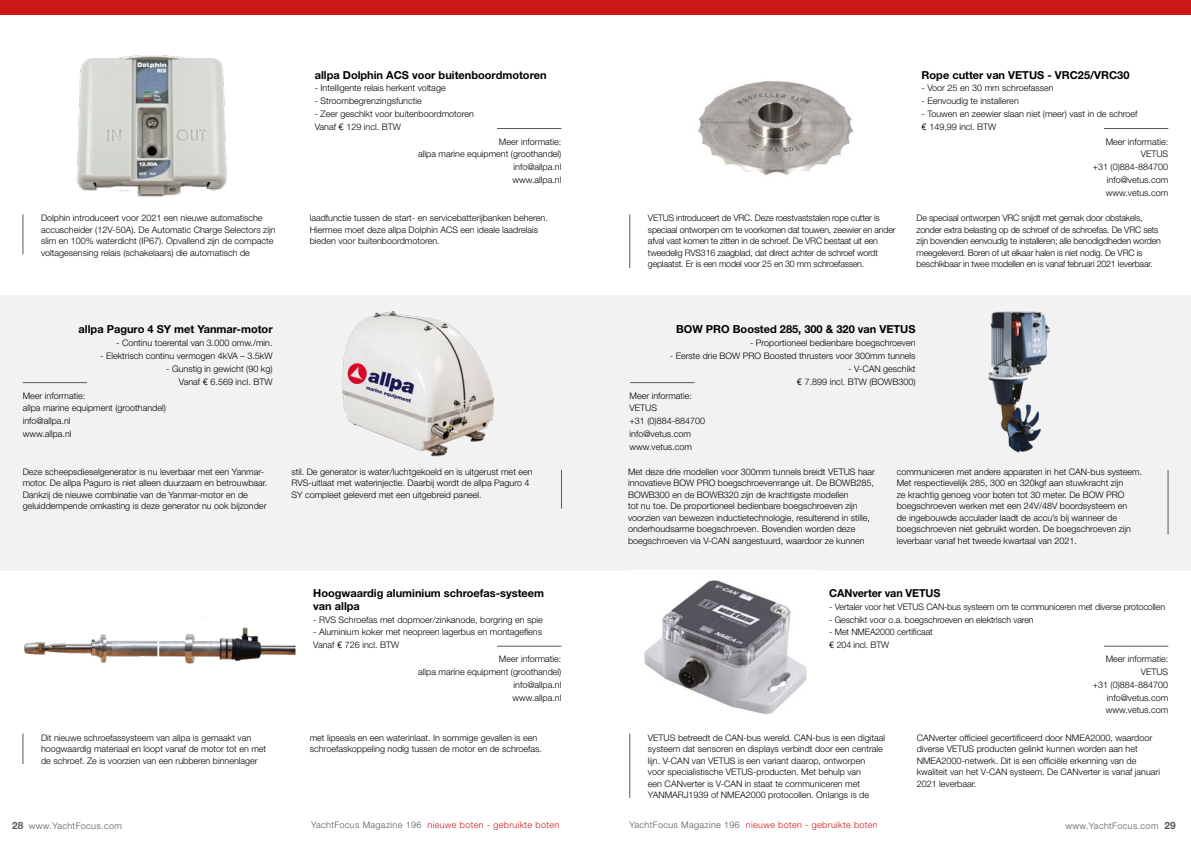
<style>
.page{position:relative;width:1191px;height:842px;background:#fff}
.page>*{position:absolute;margin:0;border:0;box-sizing:border-box;transform-origin:0 0}
.t1{font:700 11px/12.8px "Helvetica Neue";color:#000}
.t2{font:300 9px/11.5px "Helvetica Neue";color:#000}
.t3{font:300 9px/11.5px "Helvetica Neue";letter-spacing:-.02em;color:#000}
.t4{font:300 9px "Helvetica Neue LT Std";letter-spacing:.04em;color:#cd1719}
.t5{font:300 9px "Helvetica Neue LT Std";letter-spacing:.04em;color:#575756}
.s1{font-family:"Open Sans";font-weight:400}
.s2{font-weight:700;font-size:10px}
.s3{color:#575756}
</style>
<div class="page">
<div style="left:0;top:295px;width:1191px;height:276px;background:#f2f2f2"></div>
<img style="left:76px;top:55px;width:151px;height:143px">
<img style="left:697px;top:81px;width:156px;height:95px">
<img style="left:342px;top:311px;width:153px;height:146px">
<img style="left:988px;top:311px;width:62px;height:142px">
<img style="left:24px;top:627px;width:272px;height:37px">
<img style="left:644px;top:580px;width:163px;height:134px">
<hr style="left:23px;top:214px;width:1px;height:40px;background:#575756">
<hr style="left:629px;top:214px;width:1px;height:54px;background:#575756">
<hr style="left:561px;top:470px;width:1px;height:39px;background:#575756">
<hr style="left:1167px;top:470px;width:1px;height:64px;background:#575756">
<hr style="left:23px;top:733px;width:1px;height:31px;background:#575756">
<hr style="left:629px;top:733px;width:1px;height:65px;background:#575756">
<hr style="left:497px;top:646px;width:64px;height:1px;background:#575756">
<hr style="left:1104px;top:646px;width:64px;height:1px;background:#575756">
<hr style="left:23px;top:382px;width:64px;height:1px;background:#575756">
<hr style="left:630px;top:382px;width:64px;height:1px;background:#575756">
<hr style="left:497px;top:128px;width:64px;height:1px;background:#575756">
<hr style="left:1104px;top:128px;width:64px;height:1px;background:#575756">
<div style="left:0;top:0;width:1191px;height:14px;background:#cd1719"></div>
<p class="t1" style="left:315px;top:68px;width:233px">allpa Dolphin ACS voor buitenboordmotoren</p>
<p class="t2" style="left:315px;top:82px;width:132px">- Intelligente relais herkent voltage</p>
<p class="t2" style="left:315px;top:95px;width:109px">- Stroombegrenzingsfunctie</p>
<p class="t2" style="left:315px;top:107px;width:161px;line-height:12.8px">- Zeer geschikt voor buitenboordmotoren<br>Vanaf <span class="s1">€</span> 129 incl. BTW</p>
<p class="t1" style="left:921px;top:68px;width:209px">Rope cutter van VETUS - VRC25/VRC30</p>
<p class="t2" style="left:921px;top:82px;width:133px">- Voor 25 en 30 mm schroefassen</p>
<p class="t2" style="left:921px;top:95px;width:99px">- Eenvoudig te installeren</p>
<p class="t2" style="left:921px;top:107px;width:217px;line-height:12.8px">- Touwen en zeewier slaan niet (meer) vast in de schroef <span class="s1">€</span> 149,99 incl. BTW</p>
<p class="t2" style="left:418px;top:135px;width:145px;line-height:12.8px;text-align:right">Meer informatie:<br>allpa marine equipment (groothandel) info@allpa.nl<br>www.allpa.nl</p>
<p class="t2" style="left:1092px;top:135px;width:77px;line-height:12.8px;text-align:right">Meer informatie:<br>VETUS<br>+31 (0)884-884700 info@vetus.com www.vetus.com</p>
<p class="t2" style="left:41px;top:212px;width:236px">Dolphin introduceert voor 2021 een nieuwe automatische accuscheider (12V-50A). De Automatic Charge Selectors zijn slim en 100% waterdicht (IP67). Opvallend zijn de compacte voltagesensing relais (schakelaars) die automatisch de</p>
<p class="t2" style="left:310px;top:212px;width:240px">laadfunctie tussen de start- en servicebatterijbanken beheren.<br>Hiermee moet deze allpa Dolphin ACS een ideale laadrelais bieden voor buitenboordmotoren.</p>
<p class="t3" style="left:648px;top:212px;width:249px">VETUS introduceert de VRC. Deze roestvaststalen rope cutter is speciaal ontworpen om te voorkomen dat touwen, zeewier en ander afval vast komen te zitten in de schroef. De VRC bestaat uit een tweedelig RVS316 zaagblad, dat direct achter de schroef wordt geplaatst. Er is een model voor 25 en 30 mm schroefassen.</p>
<p class="t3" style="left:916px;top:212px;width:246px">De speciaal ontworpen VRC snijdt met gemak door obstakels, zonder extra belasting op de schroef of de schroefas. De VRC sets zijn bovendien eenvoudig te installeren; alle benodigdheden worden meegeleverd. Boren of uit elkaar halen is niet nodig. De VRC is beschikbaar in twee modellen en is vanaf februari 2021 leverbaar.</p>
<p class="t1" style="left:79px;top:323px;width:195px">allpa Paguro 4 SY met Yanmar-motor</p>
<p class="t2" style="left:116px;top:337px;width:158px">- Continu toerental van 3.000 omw./min.</p>
<p class="t2" style="left:100px;top:350px;width:174px">- Elektrisch continu vermogen 4kVA – 3.5kW</p>
<p class="t2" style="left:166px;top:362px;width:108px;line-height:12.8px;text-align:right">- Gunstig in gewicht (90 kg)<br>Vanaf <span class="s1">€</span> 6.569 incl. BTW</p>
<p class="t1" style="left:676px;top:323px;width:241px">BOW PRO Boosted 285, 300 &amp; 320 van VETUS</p>
<p class="t2" style="left:750px;top:337px;width:167px">- Proportioneel bedienbare boegschroeven</p>
<p class="t2" style="left:670px;top:350px;width:247px">- Eerste drie BOW PRO Boosted thrusters voor 300mm tunnels</p>
<p class="t2" style="left:797px;top:362px;width:120px;line-height:12.8px;text-align:right">- V-CAN geschikt<br><span class="s1">€</span> 7.899 incl. BTW (BOWB300)</p>
<p class="t2" style="left:23px;top:389px;width:145px;line-height:12.8px">Meer informatie:<br>allpa marine equipment (groothandel) info@allpa.nl<br>www.allpa.nl</p>
<p class="t2" style="left:629px;top:389px;width:77px;line-height:12.8px">Meer informatie:<br>VETUS<br>+31 (0)884-884700 info@vetus.com www.vetus.com</p>
<p class="t2" style="left:23px;top:466px;width:246px">Deze scheepsdieselgenerator is nu leverbaar met een Yanmar&shy;motor. De allpa Paguro is niet alleen duurzaam en betrouwbaar.<br>Dankzij de nieuwe combinatie van de Yanmar-motor en de geluiddempende omkasting is deze generator nu ook bijzonder</p>
<p class="t2" style="left:291px;top:466px;width:243px">stil. De generator is water/luchtgekoeld en is uitgerust met een<br>RVS-uitlaat met waterinjectie. Daarbij wordt de allpa Paguro 4<br>SY compleet geleverd met een uitgebreid paneel.</p>
<p class="t2" style="left:628px;top:466px;width:248px">Met deze drie modellen voor 300mm tunnels breidt VETUS haar innovatieve BOW PRO boegschroevenrange uit. De BOWB285, BOWB300 en de BOWB320 zijn de krachtigste modellen<br>tot nu toe. De proportioneel bedienbare boegschroeven zijn voorzien van bewezen inductietechnologie, resulterend in stille, onderhoudsarme boegschroeven. Bovendien worden deze boegschroeven via V-CAN aangestuurd, waardoor ze kunnen</p>
<p class="t2" style="left:896px;top:466px;width:247px">communiceren met andere apparaten in het CAN-bus systeem.<br>Met respectievelijk 285, 300 en 320kgf aan stuwkracht zijn<br>ze krachtig genoeg voor boten tot 30 meter. De BOW PRO boegschroeven werken met een 24V/48V boordsysteem en<br>de ingebouwde acculader laadt de accu’s bij wanneer de boegschroeven niet gebruikt worden. De boegschroeven zijn leverbaar vanaf het tweede kwartaal van 2021.</p>
<p class="t1" style="left:313px;top:586px;width:232px">Hoogwaardig aluminium schroefas-systeem van allpa</p>
<p class="t2" style="left:313px;top:613px;width:231px">- RVS Schroefas met dopmoer/zinkanode, borgring en spie</p>
<p class="t2" style="left:313px;top:625px;width:230px;line-height:12.8px">- Aluminium koker met neopreen lagerbus en montageflens<br>Vanaf <span class="s1">€</span> 726 incl. BTW</p>
<p class="t1" style="left:829px;top:586px;width:113px">CANverter van VETUS</p>
<p class="t2" style="left:829px;top:601px;width:337px">- Vertaler voor het VETUS CAN-bus systeem om te communiceren met diverse protocollen</p>
<p class="t2" style="left:829px;top:613px;width:206px">- Geschikt voor o.a. boegschroeven en elektrisch varen</p>
<p class="t2" style="left:829px;top:625px;width:105px;line-height:12.8px">- Met NMEA2000 certificaat <span class="s1">€</span> 204 incl. BTW</p>
<p class="t2" style="left:418px;top:652px;width:145px;line-height:12.8px;text-align:right">Meer informatie:<br>allpa marine equipment (groothandel) info@allpa.nl<br>www.allpa.nl</p>
<p class="t2" style="left:1092px;top:652px;width:77px;line-height:12.8px;text-align:right">Meer informatie:<br>VETUS<br>+31 (0)884-884700 info@vetus.com www.vetus.com</p>
<p class="t2" style="left:41px;top:731px;width:227px">Dit nieuwe schroefassysteem van allpa is gemaakt van hoogwaardig materiaal en loopt vanaf de motor tot en met de schroef. Ze is voorzien van een rubberen binnenlager</p>
<p class="t2" style="left:310px;top:731px;width:234px">met lipseals en een waterinlaat. In sommige gevallen is een schroefaskoppeling nodig tussen de motor en de schroefas.</p>
<p class="t2" style="left:648px;top:731px;width:239px">VETUS betreedt de CAN-bus wereld. CAN-bus is een digitaal systeem dat sensoren en displays verbindt door een centrale lijn. V-CAN van VETUS is een variant daarop, ontworpen<br>voor specialistische VETUS-producten. Met behulp van<br>een CANverter is V-CAN in staat te communiceren met YANMARJ1939 of NMEA2000 protocollen. Onlangs is de</p>
<p class="t2" style="left:916px;top:731px;width:245px">CANverter officieel gecertificeerd door NMEA2000, waardoor diverse VETUS producten gelinkt kunnen worden aan het NMEA2000-netwerk. Dit is een officiële erkenning van de kwaliteit van het V-CAN systeem. De CANverter is vanaf januari 2021 leverbaar.</p>
<p class="t5" style="left:12px;top:820px;width:111px"><span class="s2">28</span> www.YachtFocus.com</p>
<p class="t4" style="left:311px;top:820px;width:250px"><span class="s3">YachtFocus Magazine 196</span> nieuwe boten - gebruikte boten</p>
<p class="t4" style="left:629px;top:820px;width:250px"><span class="s3">YachtFocus Magazine 196</span> nieuwe boten - gebruikte boten</p>
<p class="t5" style="left:1065px;top:820px;width:112px">www.YachtFocus.com <span class="s2">29</span></p>
</div>
